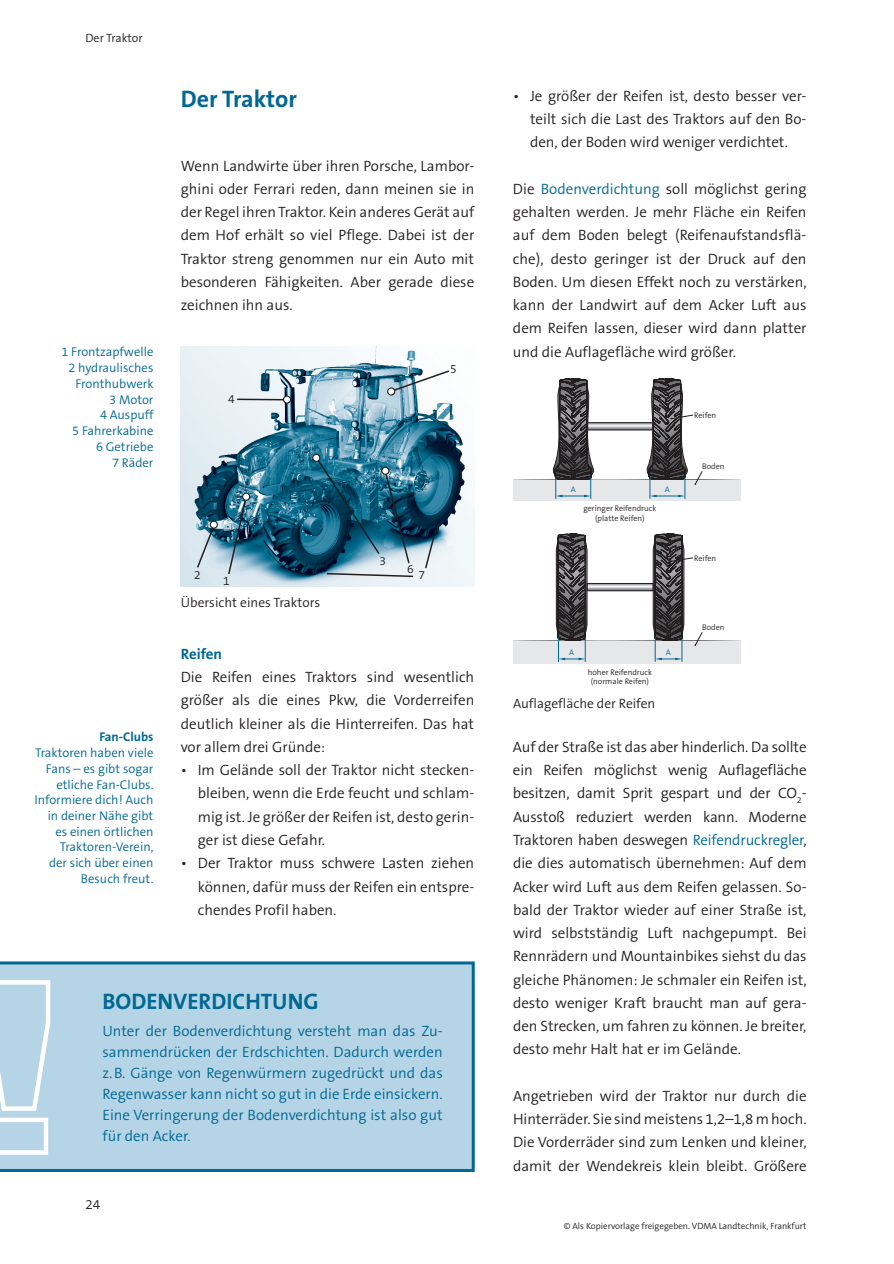
<style>
.page{position:relative;width:894px;height:1264px;background:#fff}
.page>*{position:absolute;margin:0;border:0;box-sizing:border-box;transform-origin:0 0}
.t1{font:700 24px "The Sans B7";color:#006893}
.t2{font:700 22.5px "The Sans B7";color:#006893}
.t3{font:300 15px/23.2px "The Sans B4";color:#231f20;text-align:justify}
.t4{font:300 15px/21px "The Sans B4";color:#006893;text-align:justify}
.t5{font:700 15px "The Sans B7";color:#006893}
.t6{font:300 13.5px "The Sans B4";color:#231f20}
.t7{font:300 12.75px/15.8px "The Sans B4";color:#006893;text-align:right}
.t8{font:700 12.75px "The Sans B7";color:#006893}
.t9{font:300 12px "The Sans B4";color:#231f20}
.t10{font:300 9px "The Sans B4";color:#231f20}
.t11{font:300 8.1px/9.8px "The Sans B4";color:#231f20;text-align:center}
.t12{font:300 8.1px "The Sans B4";color:#006893}
.s1{color:#006893}
</style>
<div class="page">
<div style="left:0;top:961px;width:474px;height:211px;background:#b5d4e5"></div>
<div style="left:513px;top:479px;width:227px;height:22px;background:#e6e7e9"></div>
<div style="left:513px;top:640px;width:227px;height:24px;background:#e6e7e9"></div>
<svg style="left:513px;top:378px;width:227px;height:121px"></svg>
<svg style="left:513px;top:533px;width:227px;height:129px"></svg>
<img style="left:181px;top:347px;width:293px;height:239px">
<svg style="left:227px;top:499px;width:20px;height:77px;background:#5b8aa0"></svg>
<svg style="left:196px;top:523px;width:20px;height:46px"></svg>
<svg style="left:315px;top:456px;width:95px;height:109px;background:#266b86"></svg>
<svg style="left:325px;top:572px;width:89px;height:6px"></svg>
<svg style="left:424px;top:535px;width:11px;height:35px"></svg>
<svg style="left:390px;top:369px;width:61px;height:24px"></svg>
<hr style="left:237px;top:399px;width:49px;height:1px;background:#231f20">
<svg style="left:283px;top:396px;width:7px;height:7px"></svg>
<div style="left:283px;top:395px;width:8px;height:9px;border:1px solid #231f20;border-radius:50%"></div>
<div style="left:313px;top:454px;width:7px;height:7px;background:#fff;border-radius:50%"></div>
<div style="left:312px;top:454px;width:8px;height:8px;border:1px solid #231f20;border-radius:50%"></div>
<div style="left:242px;top:493px;width:7px;height:7px;background:#fff;border-radius:50%"></div>
<div style="left:242px;top:493px;width:8px;height:8px;border:1px solid #231f20;border-radius:50%"></div>
<svg style="left:210px;top:521px;width:7px;height:7px"></svg>
<div style="left:210px;top:520px;width:8px;height:9px;border:1px solid #231f20;border-radius:50%"></div>
<div style="left:382px;top:467px;width:7px;height:7px;background:#fff;border-radius:50%"></div>
<div style="left:381px;top:467px;width:8px;height:8px;border:1px solid #231f20;border-radius:50%"></div>
<div style="left:387px;top:388px;width:7px;height:7px;background:#fff;border-radius:50%"></div>
<div style="left:387px;top:387px;width:8px;height:9px;border:1px solid #231f20;border-radius:50%"></div>
<svg style="left:0;top:978px;width:53px;height:179px;background:#c1dbe9"></svg>
<p class="t9" style="left:85px;top:31px;width:59px">Der Traktor</p>
<p class="t7" style="left:61px;top:345px;width:93px">1 Frontzapfwelle<br>2 hydraulisches<br>Fronthubwerk<br>3 Motor<br>4 Auspuff<br>5 Fahrerkabine<br>6 Getriebe<br>7 Räder</p>
<h1 class="t1" style="left:181px;top:86px;width:118px">Der Traktor</h1>
<p class="t3" style="left:181px;top:154px;width:295px">Wenn Landwirte über ihren Porsche, Lambor&shy;ghini oder Ferrari reden, dann meinen sie in der Regel ihren Traktor. Kein anderes Gerät auf dem Hof erhält so viel Pflege. Dabei ist der Traktor streng genommen nur ein Auto mit besonderen Fähigkeiten. Aber gerade diese zeichnen ihn aus.</p>
<p class="t9" style="left:228px;top:392px;width:8px">4</p>
<p class="t9" style="left:450px;top:362px;width:8px">5</p>
<p class="t8" style="left:99px;top:730px;width:56px">Fan-Clubs</p>
<p class="t7" style="left:34px;top:745px;width:120px">Traktoren haben viele<br>Fans – es gibt sogar etliche Fan-Clubs.<br>Informiere dich! Auch in deiner Nähe gibt es einen örtlichen<br>Traktoren-Verein,<br>der sich über einen<br>Besuch freut.</p>
<p class="t9" style="left:194px;top:568px;width:8px">2</p>
<p class="t9" style="left:223px;top:574px;width:8px">1</p>
<p class="t6" style="left:181px;top:595px;width:141px">Übersicht eines Traktors</p>
<p class="t9" style="left:379px;top:554px;width:8px">3</p>
<p class="t9" style="left:407px;top:562px;width:8px">6</p>
<p class="t9" style="left:418px;top:569px;width:8px">7</p>
<p class="t5" style="left:181px;top:646px;width:43px">Reifen</p>
<p class="t3" style="left:181px;top:666px;width:295px">Die Reifen eines Traktors sind wesentlich größer als die eines Pkw, die Vorderreifen deutlich kleiner als die Hinterreifen. Das hat vor allem drei Gründe:</p>
<p class="t3" style="left:198px;top:759px;width:278px;text-indent:-17px">• Im Gelände soll der Traktor nicht stecken&shy;bleiben, wenn die Erde feucht und schlam&shy;mig ist. Je größer der Reifen ist, desto gerin&shy;ger ist diese Gefahr.</p>
<p class="t3" style="left:198px;top:852px;width:278px;text-indent:-17px">• Der Traktor muss schwere Lasten ziehen können, dafür muss der Reifen ein entspre&shy;chendes Profil haben.</p>
<h2 class="t2" style="left:102px;top:990px;width:28px">Boden</h2>
<h2 class="t2" style="left:173px;top:990px;width:28px">Verdichtung</h2>
<p class="t4" style="left:102px;top:1020px;width:342px">Unter der Bodenverdichtung versteht man das Zu&shy;sammendrücken der Erdschichten. Dadurch werden z.B. Gänge von Regenwürmern zugedrückt und das Regenwasser kann nicht so gut in die Erde einsickern.<br>Eine Verringerung der Bodenverdichtung ist also gut für den Acker.</p>
<p class="t6" style="left:85px;top:1196px;width:16px">24</p>
<p class="t3" style="left:530px;top:85px;width:278px;text-indent:-17px">• Je größer der Reifen ist, desto besser ver&shy;teilt sich die Last des Traktors auf den Bo&shy;den, der Boden wird weniger verdichtet.</p>
<p class="t3" style="left:513px;top:178px;width:295px">Die <span class="s1">Bodenverdichtung</span> soll möglichst gering gehalten werden. Je mehr Fläche ein Reifen auf dem Boden belegt (Reifenaufstandsflä&shy;che), desto geringer ist der Druck auf den Boden. Um diesen Effekt noch zu verstärken, kann der Landwirt auf dem Acker Luft aus dem Reifen lassen, dieser wird dann platter und die Auflagefläche wird größer.</p>
<p class="t11" style="left:694px;top:410px;width:23px">Reifen</p>
<p class="t12" style="left:570px;top:485px;width:6px">A</p>
<p class="t11" style="left:583px;top:504px;width:74px">geringer Reifendruck (platte Reifen)</p>
<p class="t12" style="left:664px;top:485px;width:6px">A</p>
<p class="t11" style="left:702px;top:462px;width:24px">Boden</p>
<p class="t11" style="left:694px;top:553px;width:23px">Reifen</p>
<p class="t12" style="left:569px;top:648px;width:6px">A</p>
<p class="t12" style="left:665px;top:648px;width:6px">A</p>
<p class="t11" style="left:587px;top:667px;width:66px">hoher Reifendruck (normale Reifen)</p>
<p class="t6" style="left:513px;top:696px;width:144px">Auflagefläche der Reifen</p>
<p class="t11" style="left:702px;top:623px;width:24px">Boden</p>
<p class="t3" style="left:513px;top:736px;width:295px">Auf der Straße ist das aber hinderlich. Da sollte ein Reifen möglichst wenig Auflagefläche besitzen, damit Sprit gespart und der CO<sub>2</sub>- Ausstoß reduziert werden kann. Moderne Traktoren haben deswegen <span class="s1">Reifendruckregler</span>, die dies automatisch übernehmen: Auf dem Acker wird Luft aus dem Reifen gelassen. So&shy;bald der Traktor wieder auf einer Straße ist, wird selbstständig Luft nachgepumpt. Bei Rennrädern und Mountainbikes siehst du das gleiche Phänomen: Je schmaler ein Reifen ist, desto weniger Kraft braucht man auf gera&shy;den Strecken, um fahren zu können. Je breiter, desto mehr Halt hat er im Gelände.</p>
<p class="t3" style="left:513px;top:1084px;width:295px">Angetrieben wird der Traktor nur durch die Hinterräder. Sie sind meistens 1,2–1,8 m hoch.<br>Die Vorderräder sind zum Lenken und kleiner, damit der Wendekreis klein bleibt. Größere</p>
<p class="t10" style="left:563px;top:1221px;width:244px">© Als Kopiervorlage freigegeben. VDMA Landtechnik, Frankfurt</p>
</div>
